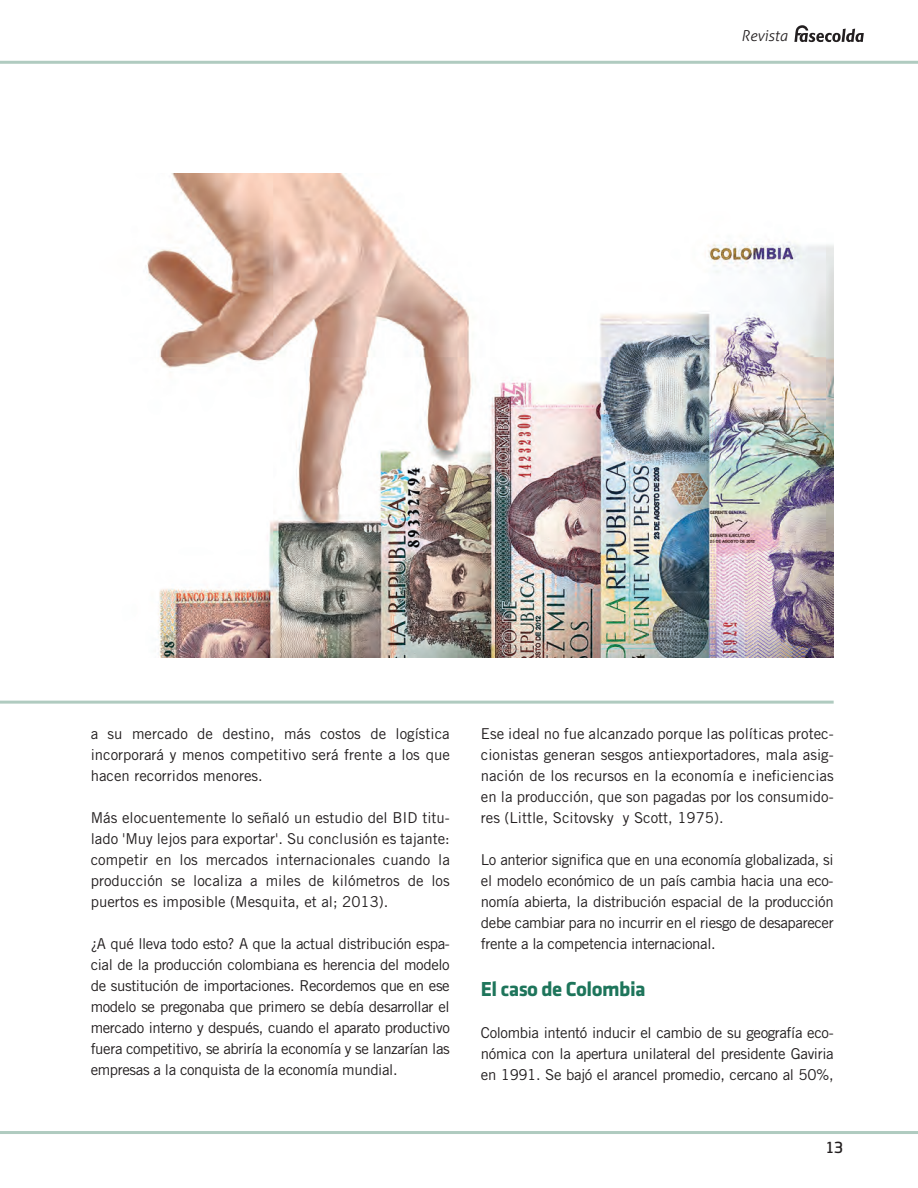
<style>
.page{position:relative;width:918px;height:1188px;background:#fff}
.page>*{position:absolute;margin:0;border:0;box-sizing:border-box;transform-origin:0 0}
.t1{font:700 21px "Klavika";letter-spacing:-.025em;color:#1e755b}
.t2{font:15px/21px "Trade Gothic LT Std";letter-spacing:-.01em;color:#231f20;text-align:justify}
.t3{font:italic 300 15px "Aller";color:#231f20}
.t4{font:15px "Collator";color:#231f20}
</style>
<div class="page">
<svg style="left:794px;top:25px;width:70px;height:17px"></svg>
<hr style="left:0;top:1131px;width:918px;height:3px;background:#b0cbc0">
<hr style="left:0;top:61px;width:918px;height:3px;background:#b0cbc0">
<hr style="left:0;top:701px;width:834px;height:3px;background:#b0cbc0">
<img style="left:147px;top:173px;width:687px;height:485px">
<p class="t3" style="left:741px;top:27px;width:48px">Revista</p>
<p class="t2" style="left:91px;top:723px;width:361px">a su mercado de destino, más costos de logística incorporará y menos competitivo será frente a los que hacen recorridos menores.</p>
<p class="t2" style="left:91px;top:807px;width:361px">Más elocuentemente lo señaló un estudio del BID titu&shy;lado 'Muy lejos para exportar'. Su conclusión es tajante: competir en los mercados internacionales cuando la producción se localiza a miles de kilómetros de los puertos es imposible (Mesquita, et al; 2013).</p>
<p class="t2" style="left:91px;top:933px;width:361px">¿A qué lleva todo esto? A que la actual distribución espa&shy;cial de la producción colombiana es herencia del modelo de sustitución de importaciones. Recordemos que en ese modelo se pregonaba que primero se debía desarrollar el mercado interno y después, cuando el aparato productivo fuera competitivo, se abriría la economía y se lanzarían las empresas a la conquista de la economía mundial.</p>
<p class="t2" style="left:481px;top:723px;width:354px">Ese ideal no fue alcanzado porque las políticas protec&shy;cionistas generan sesgos antiexportadores, mala asig&shy;nación de los recursos en la economía e ineficiencias en la producción, que son pagadas por los consumido&shy;res (Little, Scitovsky y Scott, 1975).</p>
<p class="t2" style="left:481px;top:849px;width:354px">Lo anterior significa que en una economía globalizada, si el modelo económico de un país cambia hacia una eco&shy;nomía abierta, la distribución espacial de la producción debe cambiar para no incurrir en el riesgo de desaparecer frente a la competencia internacional.</p>
<h1 class="t1" style="left:481px;top:977px;width:166px">El caso de Colombia</h1>
<p class="t2" style="left:481px;top:1022px;width:354px">Colombia intentó inducir el cambio de su geografía eco&shy;nómica con la apertura unilateral del presidente Gaviria en 1991. Se bajó el arancel promedio, cercano al 50%,</p>
<p class="t4" style="left:827px;top:1139px;width:18px">13</p>
</div>
